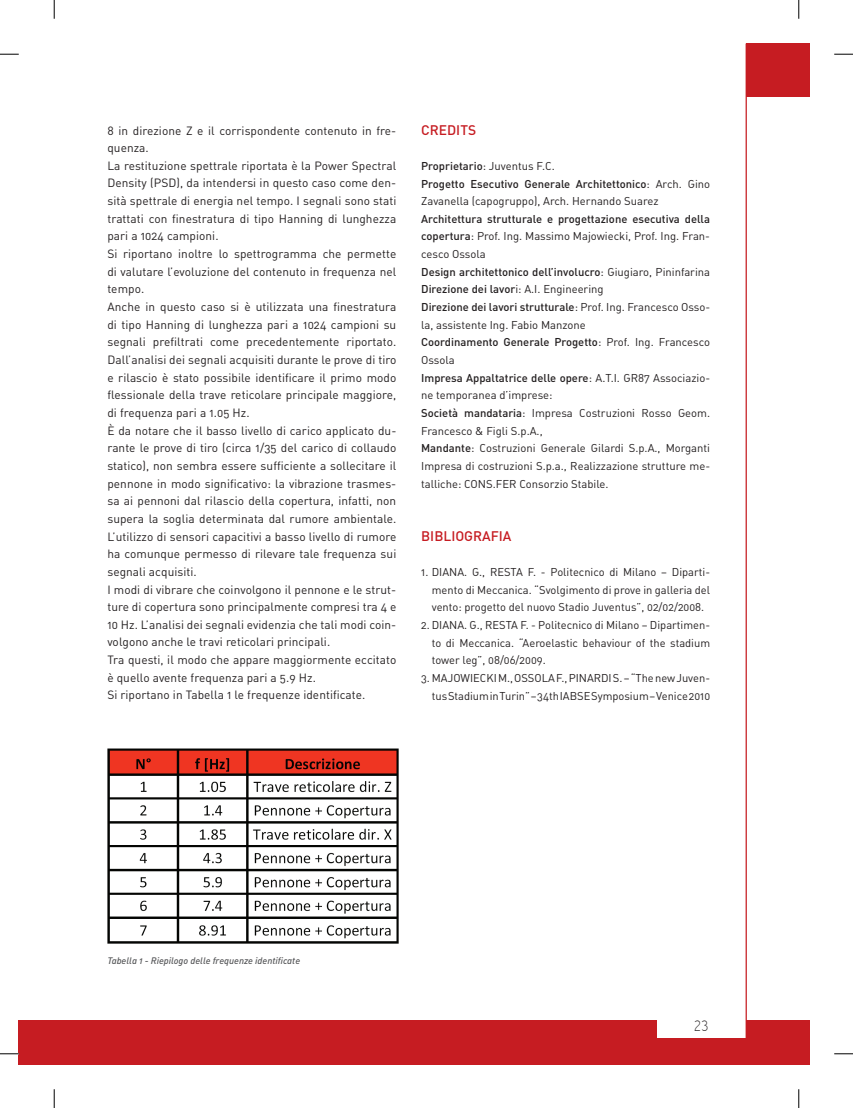
<style>
.page{position:relative;width:853px;height:1108px;background:#fff}
.page>*{position:absolute;margin:0;border:0;box-sizing:border-box;transform-origin:0 0}
.t1{font:15px "Capsuula";color:#231f20}
.t2{font:500 13.75px "DIN";color:#c61c22}
.t3{font:11.88px/17.6px "DIN Regular Alternate";letter-spacing:.005em;color:#231f20}
.t4{font:11.25px/17.6px "DIN Regular Alternate";color:#231f20}
.t5{font:500 11.25px/17.6px "DIN";color:#231f20}
.t6{font:9.38px "DIN Medium Italic Alt";color:#57585a}
.s1{font-family:"DIN";font-weight:500}
.s2{font-family:"DIN Regular Alternate";font-weight:400}
</style>
<div class="page">
<div style="left:54px;top:1020px;width:755px;height:44px;background:#c61c22"></div>
<div style="left:657px;top:1006px;width:88px;height:31px;background:#fff"></div>
<div style="left:745px;top:44px;width:64px;height:53px;background:#c61c22"></div>
<hr style="left:745px;top:44px;width:1px;height:1020px;background:#c61c22">
<div style="left:19px;top:1020px;width:35px;height:44px;background:#c61c22"></div>
<img style="left:107px;top:748px;width:292px;height:196px">
<svg style="left:0;top:53px;width:19px;height:2px"></svg>
<svg style="left:834px;top:53px;width:18px;height:2px"></svg>
<svg style="left:0;top:1053px;width:19px;height:1px"></svg>
<svg style="left:834px;top:1053px;width:18px;height:1px"></svg>
<svg style="left:53px;top:0;width:2px;height:19px"></svg>
<svg style="left:53px;top:1089px;width:2px;height:19px"></svg>
<svg style="left:798px;top:0;width:1px;height:19px"></svg>
<svg style="left:798px;top:1089px;width:1px;height:19px"></svg>
<p class="t3" style="left:107px;top:121px;width:290px">8 in direzione Z e il corrispondente contenuto in fre&shy;quenza.<br>La restituzione spettrale riportata è la Power Spectral Density (PSD), da intendersi in questo caso come den&shy;sità spettrale di energia nel tempo. I segnali sono stati trattati con finestratura di tipo Hanning di lunghezza pari a 1024 campioni.<br>Si riportano inoltre lo spettrogramma che permette di valutare l’evoluzione del contenuto in frequenza nel tempo.<br>Anche in questo caso si è utilizzata una finestratura di tipo Hanning di lunghezza pari a 1024 campioni su segnali prefiltrati come precedentemente riportato.<br>Dall’analisi dei segnali acquisiti durante le prove di tiro e rilascio è stato possibile identificare il primo modo flessionale della trave reticolare principale maggiore, di frequenza pari a 1.05 Hz.<br>È da notare che il basso livello di carico applicato du&shy;rante le prove di tiro (circa 1/35 del carico di collaudo statico), non sembra essere sufficiente a sollecitare il pennone in modo significativo: la vibrazione trasmes&shy;sa ai pennoni dal rilascio della copertura, infatti, non supera la soglia determinata dal rumore ambientale.<br>L’utilizzo di sensori capacitivi a basso livello di rumore ha comunque permesso di rilevare tale frequenza sui segnali acquisiti.<br>I modi di vibrare che coinvolgono il pennone e le strut&shy;ture di copertura sono principalmente compresi tra 4 e 10 Hz. L’analisi dei segnali evidenzia che tali modi coin&shy;volgono anche le travi reticolari principali.<br>Tra questi, il modo che appare maggiormente eccitato è quello avente frequenza pari a 5.9 Hz.<br>Si riportano in Tabella 1 le frequenze identificate.</p>
<p class="t2" style="left:421px;top:121px;width:56px">CreditS</p>
<p class="t4" style="left:421px;top:157px;width:135px"><span class="s1">proprietario</span>: Juventus F.C.</p>
<p class="t5" style="left:421px;top:174px;width:290px">progetto esecutivo generale architettonico<span class="s2">: Arch. Gino</span></p>
<p class="t4" style="left:421px;top:192px;width:239px">Zavanella (capogruppo), Arch. Hernando Suarez</p>
<p class="t5" style="left:421px;top:209px;width:290px">architettura strutturale e progettazione esecutiva della</p>
<p class="t4" style="left:421px;top:227px;width:290px"><span class="s1">copertura</span>: Prof. Ing. Massimo Majowiecki, Prof. Ing. Fran&shy;cesco Ossola</p>
<p class="t5" style="left:421px;top:262px;width:290px">design architettonico dell’involucro<span class="s2">: Giugiaro, Pininfarina </span>direzione dei lavor<span class="s2">i: A.I. Engineering<br></span>direzione dei lavori strutturale<span class="s2">: Prof. Ing. Francesco Osso-</span></p>
<p class="t4" style="left:421px;top:316px;width:166px">la, assistente Ing. Fabio Manzone</p>
<p class="t5" style="left:421px;top:333px;width:290px">Coordinamento generale progetto<span class="s2">: Prof. Ing. Francesco</span></p>
<p class="t4" style="left:421px;top:351px;width:35px">Ossola</p>
<p class="t5" style="left:421px;top:368px;width:290px">impresa appaltatrice delle opere<span class="s2">: A.T.I. GR87 Associazio-</span></p>
<p class="t4" style="left:421px;top:386px;width:290px">ne temporanea d’imprese:<br><span class="s1">Società mandataria</span>: Impresa Costruzioni Rosso Geom.<br>Francesco &amp; Figli S.p.A.,<br><span class="s1">Mandante</span>: Costruzioni Generale Gilardi S.p.A., Morganti Impresa di costruzioni S.p.a., Realizzazione strutture me&shy;talliche: CONS.FER Consorzio Stabile.</p>
<p class="t2" style="left:421px;top:527px;width:90px">bibliografia</p>
<p class="t4" style="left:432px;top:563px;width:280px;text-align:justify;text-indent:-11px">1. DIANA. G., RESTA F. - Politecnico di Milano – Diparti&shy;mento di Meccanica. “Svolgimento di prove in galleria del vento: progetto del nuovo Stadio Juventus”, 02/02/2008.</p>
<p class="t4" style="left:432px;top:616px;width:280px;text-align:justify;text-indent:-11px">2. DIANA. G., RESTA F. - Politecnico di Milano – Dipartimen&shy;to di Meccanica. “Aeroelastic behaviour of the stadium tower leg”, 08/06/2009.</p>
<p class="t4" style="left:421px;top:669px;width:290px;text-align:right">3. MAJOWIECKI M., OSSOLA F., PINARDI S. – “The new Juven&shy;tus Stadium in Turin” – 34th IABSE Symposium – Venice 2010</p>
<p class="t6" style="left:107px;top:955px;width:194px">Tabella 1 - Riepilogo delle frequenze identificate</p>
<p class="t1" style="left:694px;top:1017px;width:16px">23</p>
</div>
